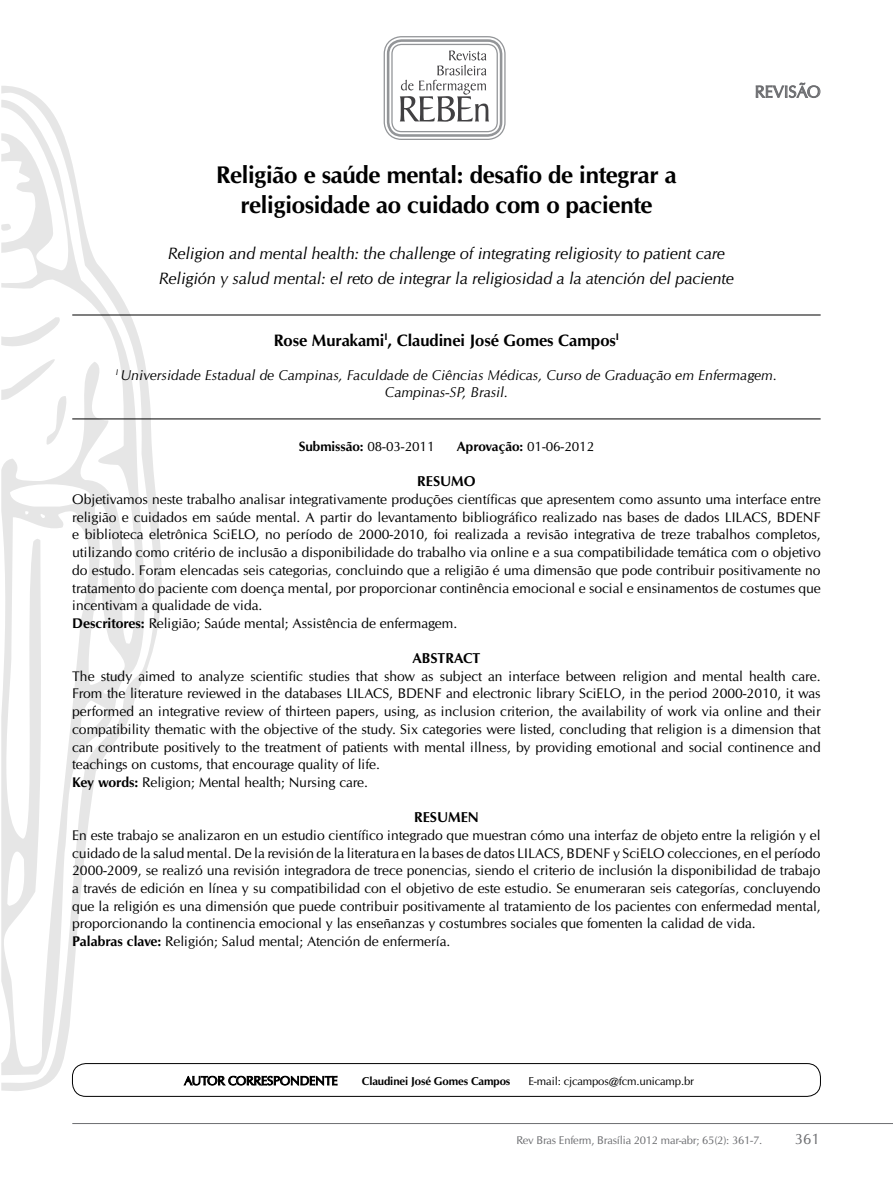
<style>
.page{position:relative;width:893px;height:1191px;background:#fff}
.page>*{position:absolute;margin:0;border:0;box-sizing:border-box;transform-origin:0 0}
.t1{font:700 24px/30px "URW Classico";letter-spacing:-.01em;color:#000;text-align:center}
.t2{font:italic 16.5px/25.2px "URW Classico";letter-spacing:-.01em;color:#000;text-align:center}
.t3{font:700 16.5px "URW Classico";color:#000}
.t4{font:16.5px "URW Classico";color:#6d6e71}
.t5{font:15px "URW Classico";color:#6d6e71}
.t6{font:italic 14.25px/17.1px "URW Classico";color:#000;text-align:center}
.t7{font:700 14.25px "URW Classico";color:#000}
.t8{font:13.95px/17.7px "URW Classico";color:#000}
.t9{font:700 13.5px "URW Classico";color:#000}
.t10{font:12.45px "URW Classico";letter-spacing:-.01em;color:#000}
.t11{font:11.4px "URW Classico";letter-spacing:-.01em;color:#000}
.t12{font:700 11.4px "URW Classico";letter-spacing:-.01em;color:#000}
.t13{font:11.25px "URW Classico";letter-spacing:-.015em;color:#6d6e71}
.s1{font-weight:400}
.s2{font-weight:700}
</style>
<div class="page">
<svg style="left:1px;top:86px;width:174px;height:1005px"></svg>
<div style="left:384px;top:36px;width:122px;height:104px;border:1px solid #939598;border-radius:17px"></div>
<div style="left:387px;top:39px;width:115px;height:98px;border:3px solid #939598;border-radius:14px"></div>
<div style="left:391px;top:44px;width:107px;height:88px;border:1px solid #939598;border-radius:10px"></div>
<svg style="left:400px;top:51px;width:89px;height:71px"></svg>
<hr style="left:72px;top:1123px;width:821px;height:1px;background:#6d6e71">
<hr style="left:72px;top:315px;width:749px;height:1px;background:#000">
<hr style="left:72px;top:419px;width:749px;height:1px;background:#000">
<svg style="left:756px;top:83px;width:64px;height:15px"></svg>
<div style="left:72px;top:1063px;width:749px;height:33px;border:1px solid #000;border-radius:14px"></div>
<svg style="left:184px;top:1076px;width:153px;height:9px"></svg>
<p class="t4" style="left:755px;top:82px;width:11px">revisão</p>
<h1 class="t1" style="left:216px;top:159px;width:462px">Religião e saúde mental: desafio de integrar a religiosidade ao cuidado com o paciente</h1>
<p class="t2" style="left:159px;top:241px;width:577px">Religion and mental health: the challenge of integrating religiosity to patient care<br>Religión y salud mental: el reto de integrar la religiosidad a la atención del paciente</p>
<p class="t3" style="left:274px;top:330px;width:347px">Rose Murakami<sup>I</sup>, Claudinei José Gomes Campos<sup>I</sup></p>
<p class="t6" style="left:116px;top:367px;width:663px"><sup>I</sup> Universidade Estadual de Campinas, Faculdade de Ciências Médicas, Curso de Graduação em Enfermagem.<br>Campinas-SP, Brasil.</p>
<p class="t9" style="left:299px;top:438px;width:137px">Submissão: <span class="s1">08-03-2011</span></p>
<p class="t9" style="left:457px;top:438px;width:139px">Aprovação: <span class="s1">01-06-2012</span></p>
<p class="t7" style="left:417px;top:472px;width:60px">RESUMO</p>
<p class="t8" style="left:72px;top:490px;width:750px">Objetivamos neste trabalho analisar integrativamente produções científicas que apresentem como assunto uma interface entre religião e cuidados em saúde mental. A partir do levantamento bibliográfico realizado nas bases de dados LILACS, BDENF e biblioteca eletrônica SciELO, no período de 2000-2010, foi realizada a revisão integrativa de treze trabalhos completos, utilizando como critério de inclusão a disponibilidade do trabalho via online e a sua compatibilidade temática com o objetivo do estudo. Foram elencadas seis categorias, concluindo que a religião é uma dimensão que pode contribuir positivamente no tratamento do paciente com doença mental, por proporcionar continência emocional e social e ensinamentos de costumes que incentivam a qualidade de vida.<br><span class="s2">Descritores:</span> Religião; Saúde mental; Assistência de enfermagem.</p>
<p class="t7" style="left:412px;top:649px;width:69px">ABSTRACT</p>
<p class="t8" style="left:72px;top:667px;width:750px">The study aimed to analyze scientific studies that show as subject an interface between religion and mental health care.<br>From the literature reviewed in the databases LILACS, BDENF and electronic library SciELO, in the period 2000-2010, it was performed an integrative review of thirteen papers, using, as inclusion criterion, the availability of work via online and their compatibility thematic with the objective of the study. Six categories were listed, concluding that religion is a dimension that can contribute positively to the treatment of patients with mental illness, by providing emotional and social continence and teachings on customs, that encourage quality of life.<br><span class="s2">Key words:</span> Religion; Mental health; Nursing care.</p>
<p class="t7" style="left:414px;top:808px;width:66px">RESUMEN</p>
<p class="t8" style="left:72px;top:826px;width:750px">En este trabajo se analizaron en un estudio científico integrado que muestran cómo una interfaz de objeto entre la religión y el cuidado de la salud mental. De la revisión de la literatura en la bases de datos LILACS, BDENF y SciELO colecciones, en el período 2000-2009, se realizó una revisión integradora de trece ponencias, siendo el criterio de inclusión la disponibilidad de trabajo a través de edición en línea y su compatibilidad con el objetivo de este estudio. Se enumeraran seis categorías, concluyendo que la religión es una dimensión que puede contribuir positivamente al tratamiento de los pacientes con enfermedad mental, proporcionando la continencia emocional y las enseñanzas y costumbres sociales que fomenten la calidad de vida.<br><span class="s2">Palabras clave:</span> Religión; Salud mental; Atención de enfermería.</p>
<p class="t10" style="left:184px;top:1073px;width:155px">AUTOR CORRESPONDENTE</p>
<p class="t12" style="left:362px;top:1074px;width:150px">Claudinei José Gomes Campos</p>
<p class="t11" style="left:528px;top:1074px;width:167px">E-mail: cjcampos@fcm.unicamp.br</p>
<p class="t13" style="left:516px;top:1133px;width:247px">Rev Bras Enferm, Brasília 2012 mar-abr; 65(2): 361-7.</p>
<p class="t5" style="left:795px;top:1130px;width:26px">361</p>
</div>
